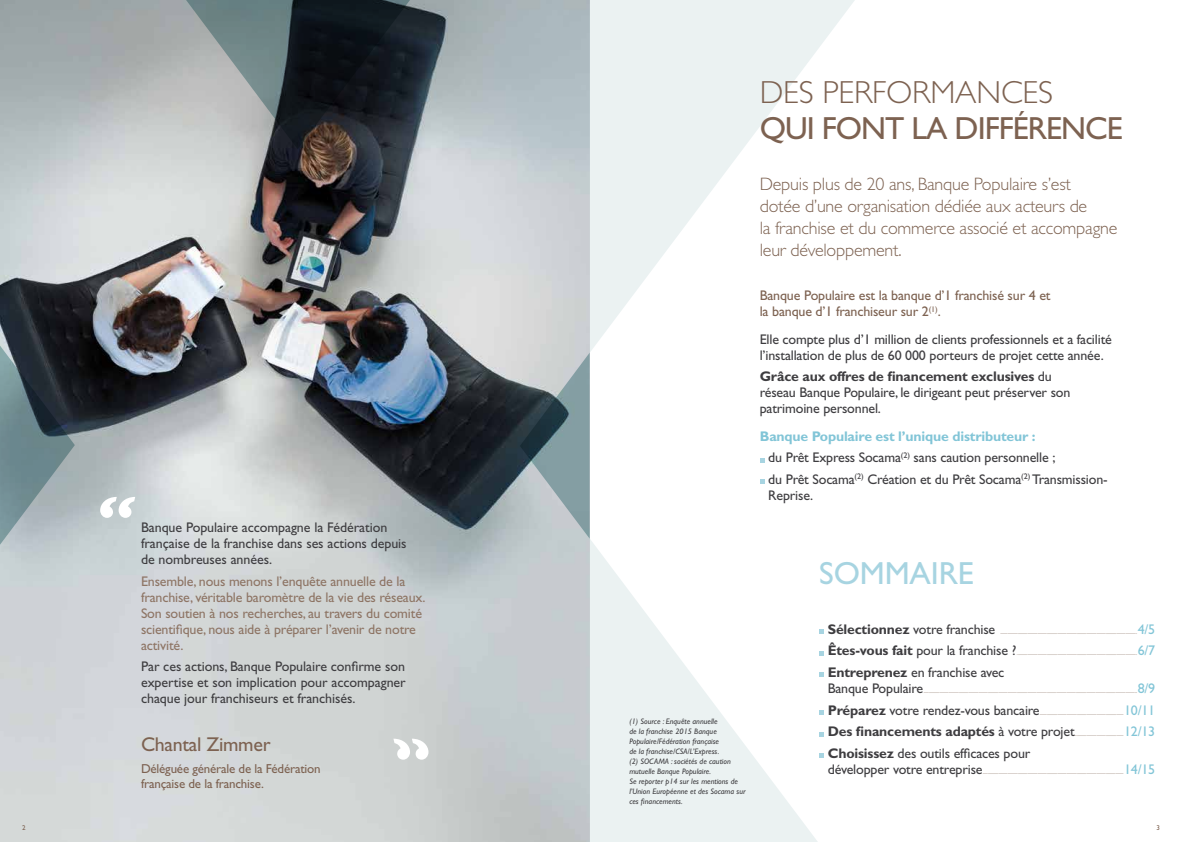
<style>
.page{position:relative;width:1185px;height:842px;background:#fff}
.page>*{position:absolute;margin:0;border:0;box-sizing:border-box;transform-origin:0 0}
.t1{font:italic 700 72.6px "Gill Sans Std";color:#fff}
.t2{font:32px "Gill Sans Std";letter-spacing:-.03em;color:#7d6251}
.t3{font:300 32px "Gill Sans Std";letter-spacing:-.005em;color:#7d6251}
.t4{font:32px "Gill Sans Std";letter-spacing:-.005em;color:#a7d4e1}
.t5{font:20px "Gill Sans Std";letter-spacing:-.015em;color:#7d6251}
.t6{font:300 18px/22px "Gill Sans Std";letter-spacing:-.01em;color:#7d6251}
.t7{font:14px/16px "Gill Sans Std";letter-spacing:-.01em;color:#3e3d40}
.t8{font:14px/16px "Gill Sans Std";letter-spacing:-.01em;color:#8e7565}
.t9{font:14px/16px "Gill Sans Std";letter-spacing:-.01em;color:#7d6251}
.t10{font:700 14px "Gill Sans Std";letter-spacing:-.01em;color:#3e3d40}
.t11{font:14px "Gill Sans Std";letter-spacing:-.01em;color:#82c5d7}
.t12{font:13px/15px "Gill Sans Std";letter-spacing:-.015em;color:#7d6251}
.t13{font:italic 8px/10px "Gill Sans Std";color:#3e3d40}
.t14{font:7px "Gill Sans Std";color:#7d6251}
.t15{font:5px "Gill Sans Std";color:#7d6251}
.s1{font-weight:700}
.s2{font-weight:700;color:#82c5d7}
.s3{font-weight:400}
</style>
<div class="page">
<img style="left:0;top:0;width:590px;height:842px">
<svg style="left:590px;top:0;width:265px;height:842px"></svg>
<svg style="left:760px;top:458px;width:4px;height:4px"></svg>
<svg style="left:760px;top:479px;width:4px;height:5px"></svg>
<svg style="left:819px;top:629px;width:5px;height:5px"></svg>
<svg style="left:819px;top:651px;width:5px;height:4px"></svg>
<svg style="left:819px;top:672px;width:5px;height:5px"></svg>
<svg style="left:819px;top:710px;width:5px;height:5px"></svg>
<svg style="left:819px;top:732px;width:5px;height:4px"></svg>
<svg style="left:819px;top:753px;width:5px;height:5px"></svg>
<svg style="left:0;top:319px;width:75px;height:254px;background:#6b7b81"></svg>
<svg style="left:170px;top:0;width:257px;height:149px;background:#555c5f"></svg>
<svg style="left:520px;top:353px;width:70px;height:186px;background:#8c9ca1"></svg>
<svg style="left:393px;top:739px;width:35px;height:21px"></svg>
<p class="t14" style="left:22px;top:824px;width:5px">2</p>
<h1 class="t1" style="left:96px;top:481px;width:36px">“</h1>
<p class="t7" style="left:141px;top:519px;width:267px">Banque Populaire accompagne la Fédération française de la franchise dans ses actions depuis de nombreuses années.</p>
<p class="t8" style="left:141px;top:573px;width:286px">Ensemble, nous menons l’enquête annuelle de la franchise, véritable baromètre de la vie des réseaux.<br>Son soutien à nos recherches, au travers du comité scientifique, nous aide à préparer l’avenir de notre activité.</p>
<p class="t7" style="left:141px;top:659px;width:266px;text-align:justify">Par ces actions, Banque Populaire confirme son expertise et son implication pour accompagner chaque jour franchiseurs et franchisés.</p>
<h3 class="t5" style="left:141px;top:733px;width:131px">Chantal Zimmer</h3>
<p class="t12" style="left:141px;top:761px;width:181px">Déléguée générale de la Fédération française de la franchise.</p>
<h2 class="t3" style="left:760px;top:74px;width:295px">DES PERFORMANCES</h2>
<h2 class="t2" style="left:760px;top:110px;width:365px">QUI FONT LA DIFFÉRENCE</h2>
<p class="t6" style="left:760px;top:173px;width:359px">Depuis plus de 20 ans, Banque Populaire s’est<br>dotée d’une organisation dédiée aux acteurs de<br>la franchise et du commerce associé et accompagne leur développement.</p>
<p class="t9" style="left:760px;top:288px;width:292px">Banque Populaire est la banque d’1 franchisé sur 4 et la banque d’1 franchiseur sur 2<sup>(1)</sup>.</p>
<p class="t7" style="left:760px;top:331px;width:354px">Elle compte plus d’1 million de clients professionnels et a facilité l’installation de plus de 60 000 porteurs de projet cette année.</p>
<p class="t7" style="left:760px;top:369px;width:312px"><span class="s1">Grâce aux offres de financement exclusives</span> du réseau Banque Populaire, le dirigeant peut préserver son patrimoine personnel.</p>
<p class="t7" style="left:768px;top:425px;width:341px;line-height:21.7px;text-indent:-8px"><span class="s2">Banque Populaire est l’unique distributeur :<br></span>du Prêt Express Socama<sup>(2)</sup> sans caution personnelle ;<br>du Prêt Socama<sup>(2)</sup> Création et du Prêt Socama<sup>(2)</sup> Transmission-</p>
<p class="t7" style="left:768px;top:487px;width:47px">Reprise.</p>
<p class="t13" style="left:629px;top:716px;width:118px">(1) Source : Enquête annuelle<br>de la franchise 2015 Banque<br>Populaire/Fédération française<br>de la franchise/CSA/L’Express.<br>(2) SOCAMA : sociétés de caution mutuelle Banque Populaire.<br>Se reporter p14 sur les mentions de l’Union Européenne et des Socama sur ces financements.</p>
<h2 class="t4" style="left:819px;top:555px;width:156px">SOMMAIRE</h2>
<p class="t7" style="left:828px;top:621px;width:169px"><span class="s1">Sélectionnez</span> votre franchise</p>
<p class="t15" style="left:1000px;top:629px;width:138px">....................................................................................................................................</p>
<p class="t11" style="left:1138px;top:621px;width:19px">4/5</p>
<p class="t7" style="left:828px;top:643px;width:190px"><span class="s1">Êtes-vous fait</span> pour la franchise ?</p>
<p class="t15" style="left:1017px;top:651px;width:122px">....................................................................................................................</p>
<p class="t11" style="left:1138px;top:642px;width:19px">6/7</p>
<p class="t7" style="left:828px;top:664px;width:178px"><span class="s1">Entreprenez</span> en franchise avec<br>Banque Populaire</p>
<p class="t15" style="left:924px;top:688px;width:215px">..............................................................................................................................................................................................................</p>
<p class="t11" style="left:1138px;top:680px;width:19px">8/9</p>
<p class="t7" style="left:828px;top:702px;width:213px"><span class="s1">Préparez</span> votre rendez-vous bancaire</p>
<p class="t15" style="left:1040px;top:710px;width:85px">.................................................................................</p>
<p class="t11" style="left:1124px;top:702px;width:33px">10/11</p>
<p class="t10" style="left:828px;top:723px;width:248px">Des financements adaptés <span class="s3">à votre projet</span></p>
<p class="t15" style="left:1075px;top:732px;width:50px">...............................................</p>
<p class="t11" style="left:1124px;top:724px;width:33px">12/13</p>
<p class="t7" style="left:828px;top:745px;width:204px"><span class="s1">Choisissez</span> des outils efficaces pour développer votre entreprise</p>
<p class="t15" style="left:983px;top:769px;width:142px">........................................................................................................................................</p>
<p class="t11" style="left:1124px;top:761px;width:33px">14/15</p>
<p class="t14" style="left:1157px;top:824px;width:5px">3</p>
</div>
